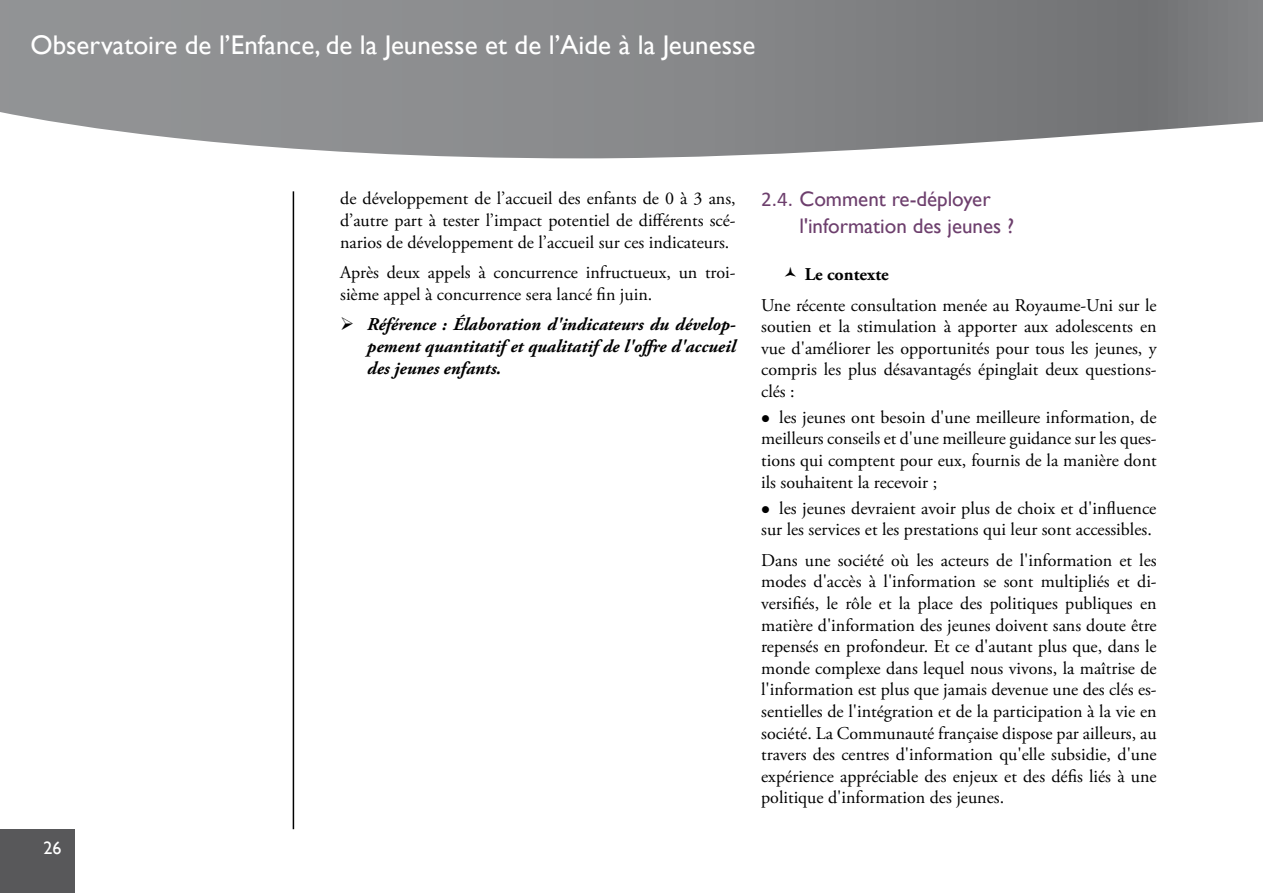
<style>
.page{position:relative;width:1263px;height:893px;background:#fff}
.page>*{position:absolute;margin:0;border:0;box-sizing:border-box;transform-origin:0 0}
.t1{font:27px "Gill Sans";color:#fff}
.t2{font:21px/27px "Gill Sans";color:#6d3f6d}
.t3{font:18px/21.6px "Adobe Garamond Pro";color:#000;text-align:justify}
.t4{font:italic 700 18px/21.6px "Adobe Garamond Pro";color:#000;text-align:justify}
.t5{font:700 18px "Adobe Garamond Pro";color:#000}
.t6{font:18px "Gill Sans";color:#fff}
.s1{font-family:"Calibri"}
</style>
<div class="page">
<svg style="left:0;top:0;width:1262px;height:158px;background:#909193"></svg>
<hr style="left:293px;top:191px;width:1px;height:638px;background:#000">
<div style="left:0;top:829px;width:74px;height:64px;background:#58585a"></div>
<svg style="left:1262px;top:0;width:1px;height:122px"></svg>
<h1 class="t1" style="left:30px;top:29px;width:726px">Observatoire de l’Enfance, de la Jeunesse et de l’Aide à la Jeunesse</h1>
<p class="t6" style="left:44px;top:838px;width:20px">26</p>
<p class="t3" style="left:340px;top:189px;width:397px">de développement de l’accueil des enfants de 0 à 3 ans, d’autre part à tester l’impact potentiel de différents scé&shy;narios de développement de l’accueil sur ces indicateurs.</p>
<p class="t3" style="left:340px;top:262px;width:397px">Après deux appels à concurrence infructueux, un troi&shy;sième appel à concurrence sera lancé fin juin.</p>
<p class="t4" style="left:367px;top:314px;width:370px">Référence : Élaboration d'indicateurs du dévelop&shy;pement quantitatif et qualitatif de l'offre d'accueil des jeunes enfants.</p>
<p class="t2" style="left:799px;top:186px;width:216px;text-indent:-38px"><span class="s1">2.4.</span> Comment re-déployer l'information des jeunes ?</p>
<p class="t5" style="left:805px;top:264px;width:86px">Le contexte</p>
<p class="t3" style="left:761px;top:295px;width:397px">Une récente consultation menée au Royaume-Uni sur le soutien et la stimulation à apporter aux adolescents en vue d'améliorer les opportunités pour tous les jeunes, y compris les plus désavantagés épinglait deux questions&shy;clés :</p>
<p class="t3" style="left:761px;top:407px;width:397px;text-indent:18px">les jeunes ont besoin d'une meilleure information, de meilleurs conseils et d'une meilleure guidance sur les ques&shy;tions qui comptent pour eux, fournis de la manière dont ils souhaitent la recevoir ;</p>
<p class="t3" style="left:761px;top:498px;width:397px;text-align:right">les jeunes devraient avoir plus de choix et d'influence sur les services et les prestations qui leur sont accessibles.</p>
<p class="t3" style="left:761px;top:550px;width:397px">Dans une société où les acteurs de l'information et les modes d'accès à l'information se sont multipliés et di&shy;versifiés, le rôle et la place des politiques publiques en matière d'information des jeunes doivent sans doute être repensés en profondeur. Et ce d'autant plus que, dans le monde complexe dans lequel nous vivons, la maîtrise de l'information est plus que jamais devenue une des clés es&shy;sentielles de l'intégration et de la participation à la vie en société. La Communauté française dispose par ailleurs, au travers des centres d'information qu'elle subsidie, d'une expérience appréciable des enjeux et des défis liés à une politique d'information des jeunes.</p>
</div>
